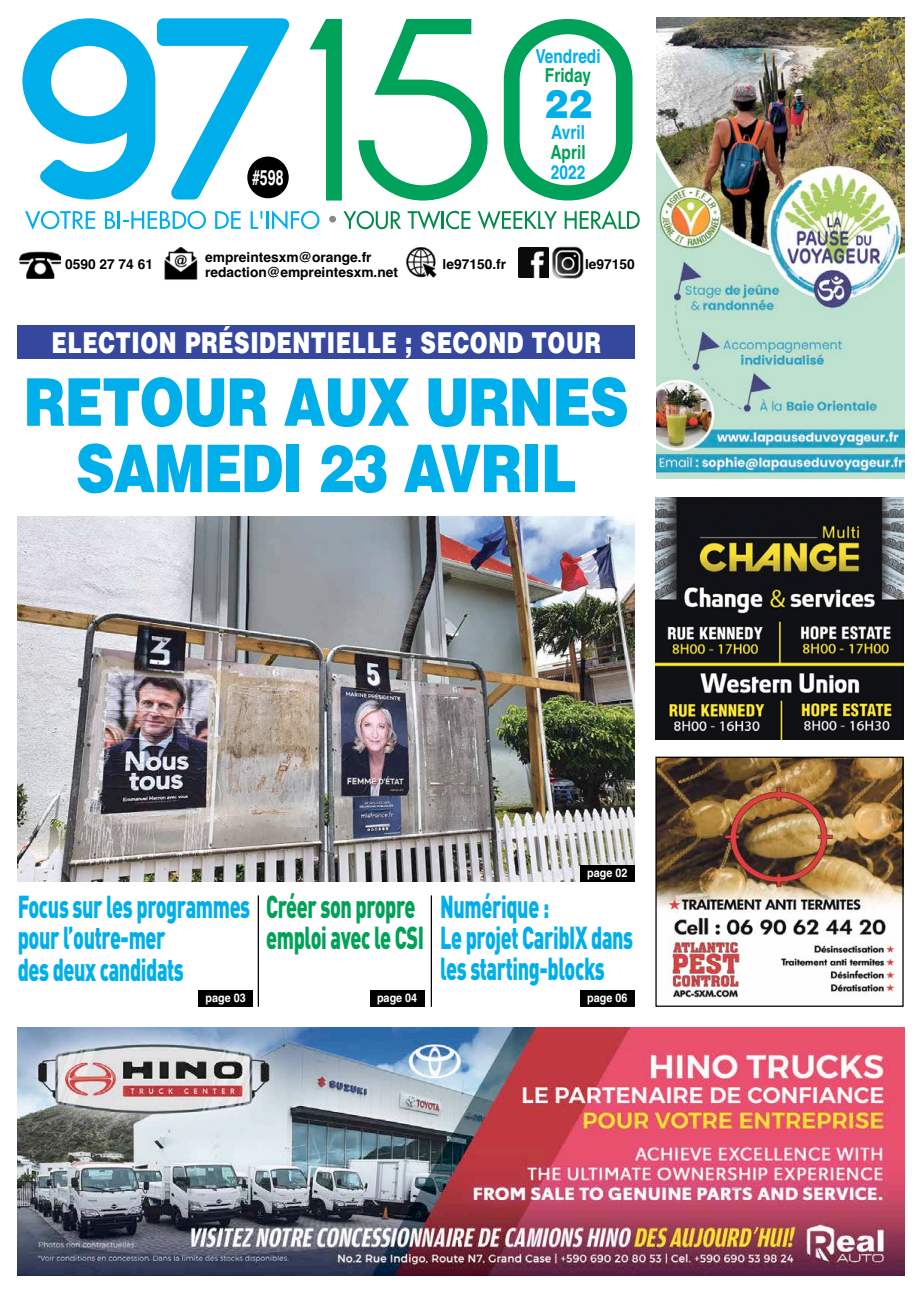
<style>
.page{position:relative;width:922px;height:1294px;background:#fff}
.page>*{position:absolute;margin:0;border:0;box-sizing:border-box;transform-origin:0 0}
.t1{font:900 65.88px/66.4px "Helvetica";letter-spacing:-.025em;color:#00afea;text-align:center;scale:.82 1}
.t2{font:900 39.25px "Helvetica";color:#00afea;scale:.9 1}
.t3{font:900 31.38px/31.4px "DIN Pro";letter-spacing:-.02em;color:#00afea;scale:.63 1}
.t4{font:900 31.38px/31.4px "DIN Pro";letter-spacing:-.02em;color:#00a158;scale:.63 1}
.t5{font:900 28.75px "Helvetica";letter-spacing:.025em;color:#fff;scale:.74 1}
.t6{font:700 21.12px "Helvetica";color:#fff;scale:.67 1}
.t7{font:700 19.25px "Helvetica";color:#00afea;scale:.8 1}
.t8{font:700 19.25px "Helvetica";color:#00a158;scale:.8 1}
.t9{font:700 13.75px/15px "Helvetica";color:#000}
.t10{font:700 11.88px "Helvetica";color:#fff;scale:.91 1}
</style>
<div class="page">
<img style="left:18px;top:516px;width:616px;height:365px">
<svg style="left:22px;top:18px;width:267px;height:181px"></svg>
<svg style="left:309px;top:19px;width:33px;height:181px"></svg>
<svg style="left:358px;top:19px;width:129px;height:181px"></svg>
<svg style="left:503px;top:19px;width:129px;height:181px"></svg>
<div style="left:247px;top:156px;width:41px;height:42px;background:#000;border-radius:50%"></div>
<div style="left:329px;top:216px;width:7px;height:6px;background:#8c8886;border-radius:50%"></div>
<svg style="left:25px;top:211px;width:70px;height:19px"></svg>
<svg style="left:105px;top:211px;width:101px;height:18px"></svg>
<svg style="left:215px;top:211px;width:25px;height:18px"></svg>
<svg style="left:250px;top:211px;width:12px;height:18px"></svg>
<hr style="left:266px;top:211px;width:3px;height:18px;background:#00afea">
<svg style="left:272px;top:210px;width:47px;height:19px"></svg>
<svg style="left:343px;top:211px;width:58px;height:18px"></svg>
<svg style="left:407px;top:211px;width:63px;height:18px"></svg>
<svg style="left:477px;top:211px;width:80px;height:18px"></svg>
<svg style="left:564px;top:210px;width:75px;height:19px"></svg>
<img style="left:20px;top:251px;width:40px;height:28px">
<img style="left:406px;top:247px;width:31px;height:31px">
<img style="left:518px;top:246px;width:66px;height:32px">
<img style="left:164px;top:247px;width:34px;height:33px">
<img style="left:18px;top:1027px;width:886px;height:248px">
<img style="left:655px;top:497px;width:248px;height:242px">
<img style="left:657px;top:758px;width:244px;height:240px">
<div style="left:655px;top:756px;width:248px;height:250px;border:1px solid #000"></div>
<div style="left:579px;top:864px;width:55px;height:17px;background:#000"></div>
<div style="left:18px;top:325px;width:616px;height:34px;background:#36489d"></div>
<hr style="left:258px;top:895px;width:1px;height:111px;background:#000">
<hr style="left:430px;top:895px;width:2px;height:111px;background:#000">
<div style="left:579px;top:989px;width:55px;height:17px;background:#000"></div>
<div style="left:369px;top:989px;width:55px;height:17px;background:#000"></div>
<div style="left:198px;top:989px;width:55px;height:17px;background:#000"></div>
<img style="left:656px;top:18px;width:248px;height:460px">
<p class="t9" style="left:65px;top:257px;width:89px">0590 27 74 61</p>
<p class="t6" style="left:252px;top:160px;width:48px">#598</p>
<p class="t9" style="left:205px;top:250px;width:194px">empreintesxm@orange.fr redaction@empreintesxm.net</p>
<p class="t7" style="left:535px;top:41px;width:83px">Vendredi</p>
<p class="t8" style="left:544px;top:60px;width:59px">Friday</p>
<p class="t7" style="left:551px;top:117px;width:44px">Avril</p>
<p class="t8" style="left:550px;top:137px;width:45px">April</p>
<p class="t7" style="left:550px;top:156px;width:44px">2022</p>
<p class="t2" style="left:544px;top:78px;width:54px">22</p>
<p class="t9" style="left:442px;top:256px;width:65px">le97150.fr</p>
<p class="t9" style="left:585px;top:257px;width:51px">le97150</p>
<p class="t5" style="left:51px;top:324px;width:744px">ELECTION PRÉSIDENTIELLE ; SECOND TOUR</p>
<h1 class="t1" style="left:24px;top:367px;width:739px">RETOUR AUX URNES<br>SAMEDI 23 AVRIL</h1>
<p class="t3" style="left:18px;top:886px;width:370px">Focus sur les programmes pour l’outre-mer<br>des deux candidats</p>
<p class="t10" style="left:587px;top:862px;width:46px">page 02</p>
<p class="t4" style="left:266px;top:886px;width:252px">Créer son propre emploi avec le CSI</p>
<p class="t3" style="left:440px;top:886px;width:308px">Numérique :<br>Le projet CaribIX dans les starting-blocks</p>
<p class="t10" style="left:205px;top:987px;width:46px">page 03</p>
<p class="t10" style="left:377px;top:987px;width:46px">page 04</p>
<p class="t10" style="left:587px;top:987px;width:46px">page 06</p>
</div>
